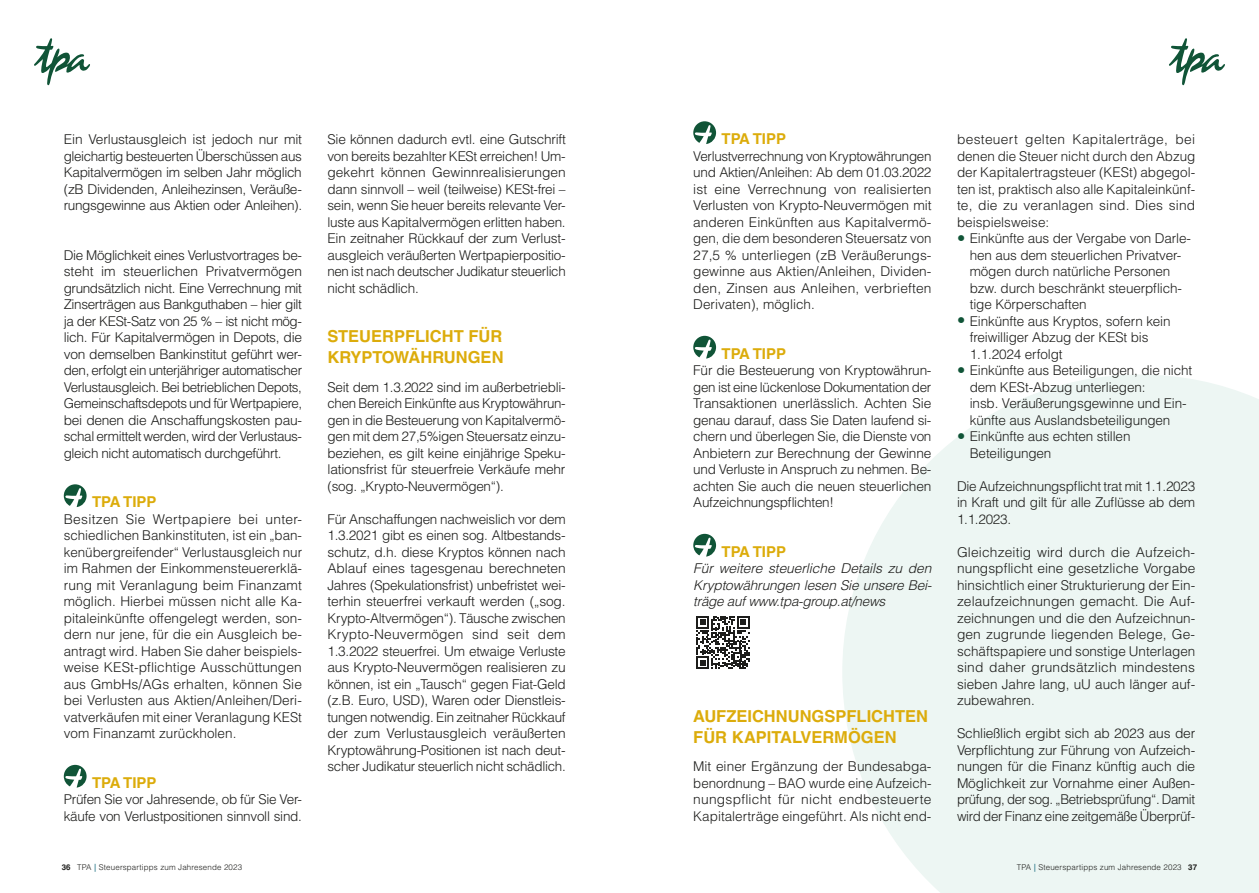
<style>
.page{position:relative;width:1259px;height:893px;background:#fff}
.page>*{position:absolute;margin:0;border:0;box-sizing:border-box;transform-origin:0 0}
.Titel_2{font:700 16.5px/21px "Helvetica LT Std";color:#dcac0b}
.TPA-Tipp{font:700 15px "Helvetica LT Std";color:#dcac0b}
.Fliesstext{font:300 13.5px/16.5px "Helvetica LT Std";letter-spacing:-.01em;color:#1d1d1b;text-align:justify}
.Fliesstext_unten_ohne_Abstand{font:300 13.5px/16.5px "Helvetica LT Std";color:#1d1d1b;text-align:justify}
.Fliesstext-2{font:italic 300 13.5px/16.5px "Helvetica LT Std";letter-spacing:-.015em;color:#1d1d1b;text-align:justify}
.t1{font:300 7.95px "Helvetica LT Std";letter-spacing:.02em;color:#1d1d1b}
.s1{font-size:16.5px;color:#105437}
.s2{font-weight:700}
.s3{font-weight:700;color:#458998}
</style>
<div class="page">
<svg style="left:842px;top:375px;width:417px;height:518px;background:#eff7f4"></svg>
<svg style="left:34px;top:38px;width:56px;height:48px"></svg>
<svg style="left:1169px;top:38px;width:56px;height:48px"></svg>
<svg style="left:696px;top:616px;width:53px;height:53px"></svg>
<svg style="left:693px;top:121px;width:23px;height:23px"></svg>
<svg style="left:693px;top:336px;width:23px;height:23px"></svg>
<svg style="left:693px;top:534px;width:23px;height:23px"></svg>
<svg style="left:64px;top:484px;width:23px;height:23px"></svg>
<svg style="left:64px;top:765px;width:23px;height:23px"></svg>
<p class="Fliesstext" style="left:64px;top:131px;width:240px">Ein Verlustausgleich ist jedoch nur mit gleichartig besteuerten Überschüssen aus Kapitalvermögen im selben Jahr möglich (zB Dividenden, Anleihezinsen, Veräuße&shy;rungsgewinne aus Aktien oder Anleihen).</p>
<p class="Fliesstext" style="left:64px;top:246px;width:240px">Die Möglichkeit eines Verlustvortrages be&shy;steht im steuerlichen Privatvermögen grundsätzlich nicht. Eine Verrechnung mit Zinserträgen aus Bankguthaben – hier gilt ja der KESt-Satz von 25 % – ist nicht mög&shy;lich. Für Kapitalvermögen in Depots, die von demselben Bankinstitut geführt wer&shy;den, erfolgt ein unterjähriger automatischer Verlustausgleich. Bei betrieblichen Depots, Gemeinschaftsdepots und für Wertpapiere, bei denen die Anschaffungskosten pau&shy;schal ermittelt werden, wird der Verlustaus&shy;gleich nicht automatisch durchgeführt.</p>
<p class="TPA-Tipp" style="left:92px;top:493px;width:66px">TPA TIPP</p>
<p class="Fliesstext" style="left:64px;top:510px;width:240px">Besitzen Sie Wertpapiere bei unter&shy;schiedlichen Bankinstituten, ist ein „ban&shy;kenübergreifender“ Verlustausgleich nur im Rahmen der Einkommensteuererklä&shy;rung mit Veranlagung beim Finanzamt möglich. Hierbei müssen nicht alle Ka&shy;pitaleinkünfte offengelegt werden, son&shy;dern nur jene, für die ein Ausgleich be&shy;antragt wird. Haben Sie daher beispiels&shy;weise KESt-pflichtige Ausschüttungen aus GmbHs/AGs erhalten, können Sie bei Verlusten aus Aktien/Anleihen/Deri&shy;vatverkäufen mit einer Veranlagung KESt vom Finanzamt zurückholen.</p>
<p class="TPA-Tipp" style="left:92px;top:773px;width:66px">TPA TIPP</p>
<p class="Fliesstext" style="left:64px;top:791px;width:240px">Prüfen Sie vor Jahresende, ob für Sie Ver&shy;käufe von Verlustpositionen sinnvoll sind.</p>
<p class="Fliesstext" style="left:327px;top:131px;width:240px">Sie können dadurch evtl. eine Gutschrift von bereits bezahlter KESt erreichen! Um&shy;gekehrt können Gewinnrealisierungen dann sinnvoll – weil (teilweise) KESt-frei – sein, wenn Sie heuer bereits relevante Ver&shy;luste aus Kapitalvermögen erlitten haben.<br>Ein zeitnaher Rückkauf der zum Verlust&shy;ausgleich veräußerten Wertpapierpositio&shy;nen ist nach deutscher Judikatur steuerlich nicht schädlich.</p>
<p class="Titel_2" style="left:327px;top:326px;width:178px">STEUERPFLICHT FÜR<br>KRYPTOWÄHRUNGEN</p>
<p class="Fliesstext" style="left:327px;top:378px;width:240px">Seit dem 1.3.2022 sind im außerbetriebli&shy;chen Bereich Einkünfte aus Kryptowährun&shy;gen in die Besteuerung von Kapitalvermö&shy;gen mit dem 27,5%igen Steuersatz einzu&shy;beziehen, es gilt keine einjährige Speku&shy;lationsfrist für steuerfreie Verkäufe mehr (sog. „Krypto-Neuvermögen“).</p>
<p class="Fliesstext" style="left:327px;top:510px;width:240px">Für Anschaffungen nachweislich vor dem 1.3.2021 gibt es einen sog. Altbestands&shy;schutz, d.h. diese Kryptos können nach Ablauf eines tagesgenau berechneten Jahres (Spekulationsfrist) unbefristet wei&shy;terhin steuerfrei verkauft werden („sog.<br>Krypto-Altvermögen“). Täusche zwischen Krypto-Neuvermögen sind seit dem 1.3.2022 steuerfrei. Um etwaige Verluste aus Krypto-Neuvermögen realisieren zu können, ist ein „Tausch“ gegen Fiat-Geld (z.B. Euro, USD), Waren oder Dienstleis&shy;tungen notwendig. Ein zeitnaher Rückkauf der zum Verlustausgleich veräußerten Kryptowährung-Positionen ist nach deut&shy;scher Judikatur steuerlich nicht schädlich.</p>
<p class="TPA-Tipp" style="left:721px;top:130px;width:66px">TPA TIPP</p>
<p class="Fliesstext" style="left:693px;top:147px;width:240px">Verlustverrechnung von Kryptowährungen und Aktien/Anleihen: Ab dem 01.03.2022 ist eine Verrechnung von realisierten Verlusten von Krypto-Neuvermögen mit anderen Einkünften aus Kapitalvermö&shy;gen, die dem besonderen Steuersatz von 27,5 % unterliegen (zB Veräußerungs&shy;gewinne aus Aktien/Anleihen, Dividen&shy;den, Zinsen aus Anleihen, verbrieften Derivaten), möglich.</p>
<p class="TPA-Tipp" style="left:721px;top:344px;width:66px">TPA TIPP</p>
<p class="Fliesstext" style="left:693px;top:362px;width:240px">Für die Besteuerung von Kryptowährun&shy;gen ist eine lückenlose Dokumentation der Transaktionen unerlässlich. Achten Sie genau darauf, dass Sie Daten laufend si&shy;chern und überlegen Sie, die Dienste von Anbietern zur Berechnung der Gewinne und Verluste in Anspruch zu nehmen. Be&shy;achten Sie auch die neuen steuerlichen Aufzeichnungspflichten!</p>
<p class="TPA-Tipp" style="left:721px;top:542px;width:66px">TPA TIPP</p>
<p class="Fliesstext-2" style="left:693px;top:560px;width:240px">Für weitere steuerliche Details zu den Kryptowährungen lesen Sie unsere Bei&shy;träge auf www.tpa-group.at/news</p>
<p class="Titel_2" style="left:693px;top:705px;width:236px">AUFZEICHNUNGSPFLICHTEN<br>FÜR KAPITALVERMÖGEN</p>
<p class="Fliesstext_unten_ohne_Abstand" style="left:693px;top:758px;width:240px">Mit einer Ergänzung der Bundesabga&shy;benordnung – BAO wurde eine Aufzeich&shy;nungspflicht für nicht endbesteuerte Kapitalerträge eingeführt. Als nicht end-</p>
<p class="Fliesstext_unten_ohne_Abstand" style="left:957px;top:131px;width:240px">besteuert gelten Kapitalerträge, bei denen die Steuer nicht durch den Abzug der Kapitalertragsteuer (KESt) abgegol&shy;ten ist, praktisch also alle Kapitaleinkünf&shy;te, die zu veranlagen sind. Dies sind beispielsweise:</p>
<p class="Fliesstext" style="left:969px;top:230px;width:223px;text-align:left;text-indent:-13px"><span class="s1">•</span> Einkünfte aus der Vergabe von Darle&shy;hen aus dem steuerlichen Privatver&shy;mögen durch natürliche Personen bzw. durch beschränkt steuerpflich&shy;tige Körperschaften</p>
<p class="Fliesstext" style="left:969px;top:312px;width:202px;text-align:left;text-indent:-13px"><span class="s1">•</span> Einkünfte aus Kryptos, sofern kein freiwilliger Abzug der KESt bis<br>1.1.2024 erfolgt</p>
<p class="Fliesstext" style="left:969px;top:362px;width:224px;text-align:left;text-indent:-13px"><span class="s1">•</span> Einkünfte aus Beteiligungen, die nicht dem KESt-Abzug unterliegen:<br>insb. Veräußerungsgewinne und Ein&shy;künfte aus Auslandsbeteiligungen</p>
<p class="Fliesstext" style="left:969px;top:428px;width:162px;text-indent:-13px"><span class="s1">•</span> Einkünfte aus echten stillen<br>Beteiligungen</p>
<p class="Fliesstext" style="left:957px;top:477px;width:240px">Die Aufzeichnungspflicht trat mit 1.1.2023 in Kraft und gilt für alle Zuflüsse ab dem 1.1.2023.</p>
<p class="Fliesstext" style="left:957px;top:543px;width:240px">Gleichzeitig wird durch die Aufzeich&shy;nungspflicht eine gesetzliche Vorgabe hinsichtlich einer Strukturierung der Ein&shy;zelaufzeichnungen gemacht. Die Auf&shy;zeichnungen und die den Aufzeichnun&shy;gen zugrunde liegenden Belege, Ge&shy;schäftspapiere und sonstige Unterlagen sind daher grundsätzlich mindestens sieben Jahre lang, uU auch länger auf&shy;zubewahren.</p>
<p class="Fliesstext" style="left:957px;top:725px;width:240px">Schließlich ergibt sich ab 2023 aus der Verpflichtung zur Führung von Aufzeich&shy;nungen für die Finanz künftig auch die Möglichkeit zur Vornahme einer Außen&shy;prüfung, der sog. „Betriebsprüfung“. Damit wird der Finanz eine zeitgemäße Überprüf-</p>
<p class="t1" style="left:62px;top:862px;width:182px"><span class="s2">36</span> TPA <span class="s3">|</span> Steuerspartipps zum Jahresende 2023</p>
<p class="t1" style="left:1016px;top:862px;width:182px">TPA <span class="s3">|</span> Steuerspartipps zum Jahresende 2023 <span class="s2">37</span></p>
</div>
